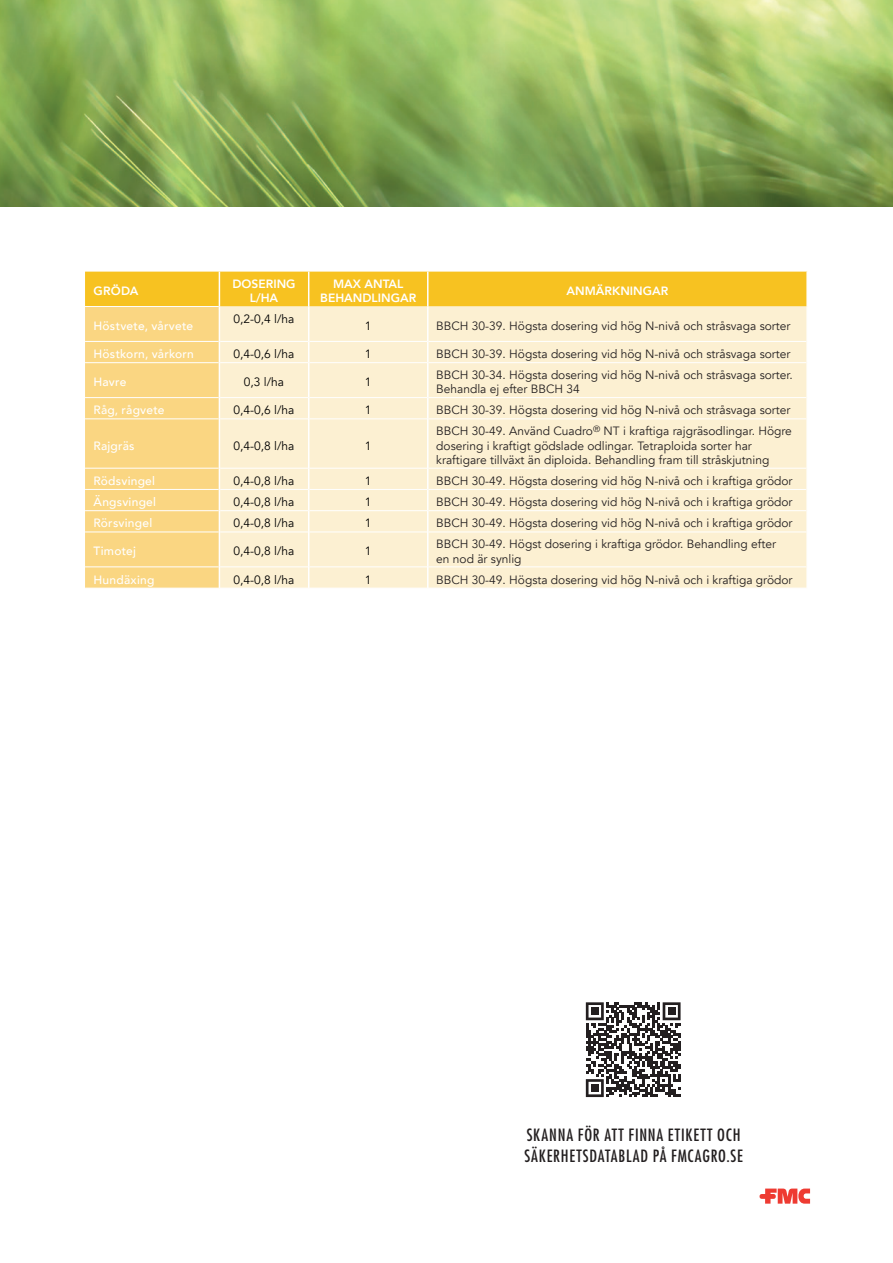
<style>
.page{position:relative;width:893px;height:1263px;background:#fff}
.page>*{position:absolute;margin:0;border:0;box-sizing:border-box;transform-origin:0 0}
.t1{font:condensed 16.5px/21px "Futura Std";letter-spacing:.045em;color:#231f20}
.t2{font:12px/14.4px "Avenir";color:#231f20}
.t3{font:12px "Avenir";color:#000}
.t4{font:500 12px "Avenir";letter-spacing:.02em;color:#fff}
.t5{font:800 12px/14.4px "Avenir";color:#fff;text-align:center}
</style>
<div class="page">
<svg style="left:759px;top:1188px;width:51px;height:15px"></svg>
<svg style="left:85px;top:272px;width:722px;height:316px;background:#fbe7b4"></svg>
<hr style="left:806px;top:567px;width:2px;height:21px;background:#fff">
<svg style="left:586px;top:1002px;width:95px;height:95px"></svg>
<div style="left:591px;top:1007px;width:8px;height:8px;background:#231f20"></div>
<div style="left:668px;top:1007px;width:7px;height:8px;background:#231f20"></div>
<div style="left:591px;top:1084px;width:8px;height:8px;background:#231f20"></div>
<img style="left:0;top:0;width:893px;height:206px">
<p class="t5" style="left:94px;top:284px;width:47px">GRÖDA</p>
<p class="t5" style="left:232px;top:276px;width:65px">DOSERING<br>L/HA</p>
<p class="t5" style="left:320px;top:276px;width:97px">MAX ANTAL<br>BEHANDLINGAR</p>
<p class="t5" style="left:567px;top:284px;width:103px">ANMÄRKNINGAR</p>
<p class="t4" style="left:94px;top:315px;width:101px">Höstvete, vårvete</p>
<p class="t3" style="left:234px;top:311px;width:62px">0,2-0,4 l/ha</p>
<p class="t3" style="left:365px;top:319px;width:8px">1</p>
<p class="t2" style="left:436px;top:319px;width:356px">BBCH 30-39. Högsta dosering vid hög N-nivå och stråsvaga sorter</p>
<p class="t4" style="left:94px;top:343px;width:102px">Höstkorn, vårkorn</p>
<p class="t3" style="left:234px;top:347px;width:62px">0,4-0,6 l/ha</p>
<p class="t3" style="left:365px;top:347px;width:8px">1</p>
<p class="t2" style="left:436px;top:347px;width:356px">BBCH 30-39. Högsta dosering vid hög N-nivå och stråsvaga sorter</p>
<p class="t4" style="left:94px;top:372px;width:34px">Havre</p>
<p class="t3" style="left:244px;top:375px;width:42px">0,3 l/ha</p>
<p class="t3" style="left:365px;top:375px;width:8px">1</p>
<p class="t2" style="left:436px;top:368px;width:358px">BBCH 30-34. Högsta dosering vid hög N-nivå och stråsvaga sorter.<br>Behandla ej efter BBCH 34</p>
<p class="t4" style="left:94px;top:400px;width:72px">Råg, rågvete</p>
<p class="t3" style="left:234px;top:403px;width:62px">0,4-0,6 l/ha</p>
<p class="t3" style="left:365px;top:403px;width:8px">1</p>
<p class="t2" style="left:436px;top:403px;width:356px">BBCH 30-39. Högsta dosering vid hög N-nivå och stråsvaga sorter</p>
<p class="t4" style="left:94px;top:435px;width:42px">Rajgräs</p>
<p class="t3" style="left:234px;top:438px;width:62px">0,4-0,8 l/ha</p>
<p class="t3" style="left:365px;top:438px;width:8px">1</p>
<p class="t2" style="left:436px;top:424px;width:357px">BBCH 30-49. Använd Cuadro<sup>®</sup> NT i kraftiga rajgräsodlingar. Högre dosering i kraftigt gödslade odlingar. Tetraploida sorter har kraftigare tillväxt än diploida. Behandling fram till stråskjutning</p>
<p class="t4" style="left:94px;top:470px;width:63px">Rödsvingel</p>
<p class="t3" style="left:234px;top:473px;width:62px">0,4-0,8 l/ha</p>
<p class="t3" style="left:365px;top:473px;width:8px">1</p>
<p class="t2" style="left:436px;top:474px;width:358px">BBCH 30-49. Högsta dosering vid hög N-nivå och i kraftiga grödor</p>
<p class="t4" style="left:94px;top:491px;width:64px">Ängsvingel</p>
<p class="t3" style="left:234px;top:495px;width:62px">0,4-0,8 l/ha</p>
<p class="t3" style="left:365px;top:495px;width:8px">1</p>
<p class="t2" style="left:436px;top:495px;width:358px">BBCH 30-49. Högsta dosering vid hög N-nivå och i kraftiga grödor</p>
<p class="t4" style="left:94px;top:513px;width:60px">Rörsvingel</p>
<p class="t3" style="left:234px;top:516px;width:62px">0,4-0,8 l/ha</p>
<p class="t3" style="left:365px;top:516px;width:8px">1</p>
<p class="t2" style="left:436px;top:516px;width:358px">BBCH 30-49. Högsta dosering vid hög N-nivå och i kraftiga grödor</p>
<p class="t4" style="left:94px;top:541px;width:44px">Timotej</p>
<p class="t3" style="left:234px;top:544px;width:62px">0,4-0,8 l/ha</p>
<p class="t3" style="left:365px;top:544px;width:8px">1</p>
<p class="t2" style="left:436px;top:537px;width:341px">BBCH 30-49. Högst dosering i kraftiga grödor. Behandling efter en nod är synlig</p>
<p class="t4" style="left:94px;top:569px;width:62px">Hundäxing</p>
<p class="t3" style="left:234px;top:572px;width:62px">0,4-0,8 l/ha</p>
<p class="t3" style="left:365px;top:572px;width:8px">1</p>
<p class="t2" style="left:436px;top:572px;width:358px">BBCH 30-49. Högsta dosering vid hög N-nivå och i kraftiga grödor</p>
<h1 class="t1" style="left:524px;top:1124px;width:220px">SKANNA FÖR ATT FINNA ETIKETT OCH<br>SÄKERHETSDATABLAD PÅ FMCAGRO.SE</h1>
</div>
